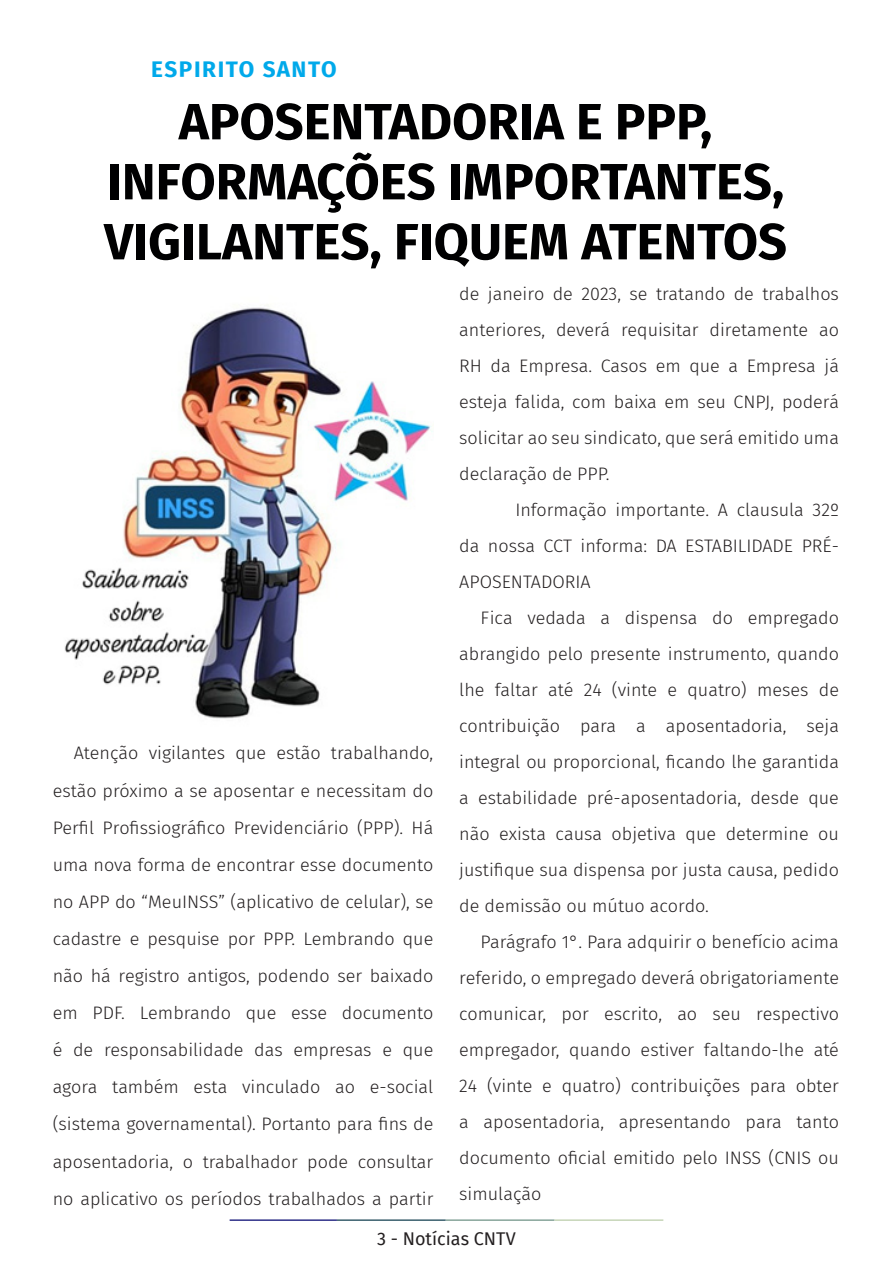
<style>
.page{position:relative;width:893px;height:1263px;background:#fff}
.page>*{position:absolute;margin:0;border:0;box-sizing:border-box;transform-origin:0 0}
.t1{font:700 51px/60px "Fira Sans";color:#000001;text-align:center}
.t2{font:700 22.5px "Fira Sans";letter-spacing:.07em;color:#00a9ea}
.t3{font:300 18px/36px "Fira Sans";color:#231f20;text-align:justify}
.t4{font:18px "Fira Sans";color:#231f20}
</style>
<div class="page">
<hr style="left:230px;top:1219px;width:107px;height:2px;background:#2f3088">
<hr style="left:337px;top:1219px;width:109px;height:2px;background:#3a5f6d">
<hr style="left:446px;top:1219px;width:109px;height:2px;background:#87a59a">
<hr style="left:555px;top:1219px;width:108px;height:2px;background:#c6d5b7">
<img style="left:64px;top:304px;width:369px;height:415px">
<p class="t2" style="left:151px;top:50px;width:187px">ESPIRITO SANTO</p>
<p class="t1" style="left:104px;top:88px;width:684px">APOSENTADORIA E PPP,<br>INFORMAÇÕES IMPORTANTES,<br>VIGILANTES, FIQUEM ATENTOS</p>
<p class="t3" style="left:53px;top:734px;width:382px;line-height:37px;text-indent:21px">Atenção vigilantes que estão trabalhando, estão próximo a se aposentar e necessitam do Perfil Profissiográfico Previdenciário (PPP). Há uma nova forma de encontrar esse documento no APP do “MeuINSS” (aplicativo de celular), se cadastre e pesquise por PPP. Lembrando que não há registro antigos, podendo ser baixado em PDF. Lembrando que esse documento é de responsabilidade das empresas e que agora também esta vinculado ao e-social (sistema governamental). Portanto para fins de aposentadoria, o trabalhador pode consultar no aplicativo os períodos trabalhados a partir</p>
<p class="t3" style="left:459px;top:276px;width:381px">de janeiro de 2023, se tratando de trabalhos anteriores, deverá requisitar diretamente ao RH da Empresa. Casos em que a Empresa já esteja falida, com baixa em seu CNPJ, poderá solicitar ao seu sindicato, que será emitido uma declaração de PPP.</p>
<p class="t3" style="left:459px;top:492px;width:381px;text-indent:56px">Informação importante. A clausula 32º da nossa CCT informa: DA ESTABILIDADE PRÉ-APOSENTADORIA</p>
<p class="t3" style="left:459px;top:600px;width:381px;text-indent:21px">Fica vedada a dispensa do empregado abrangido pelo presente instrumento, quando lhe faltar até 24 (vinte e quatro) meses de contribuição para a aposentadoria, seja integral ou proporcional, ficando lhe garantida a estabilidade pré-aposentadoria, desde que não exista causa objetiva que determine ou justifique sua dispensa por justa causa, pedido de demissão ou mútuo acordo.</p>
<p class="t3" style="left:459px;top:924px;width:381px;text-indent:21px">Parágrafo 1°. Para adquirir o benefício acima referido, o empregado deverá obrigatoriamente comunicar, por escrito, ao seu respectivo empregador, quando estiver faltando-lhe até 24 (vinte e quatro) contribuições para obter a aposentadoria, apresentando para tanto documento oficial emitido pelo INSS (CNIS ou simulação</p>
<p class="t4" style="left:377px;top:1225px;width:140px">3 - Notícias CNTV</p>
</div>
